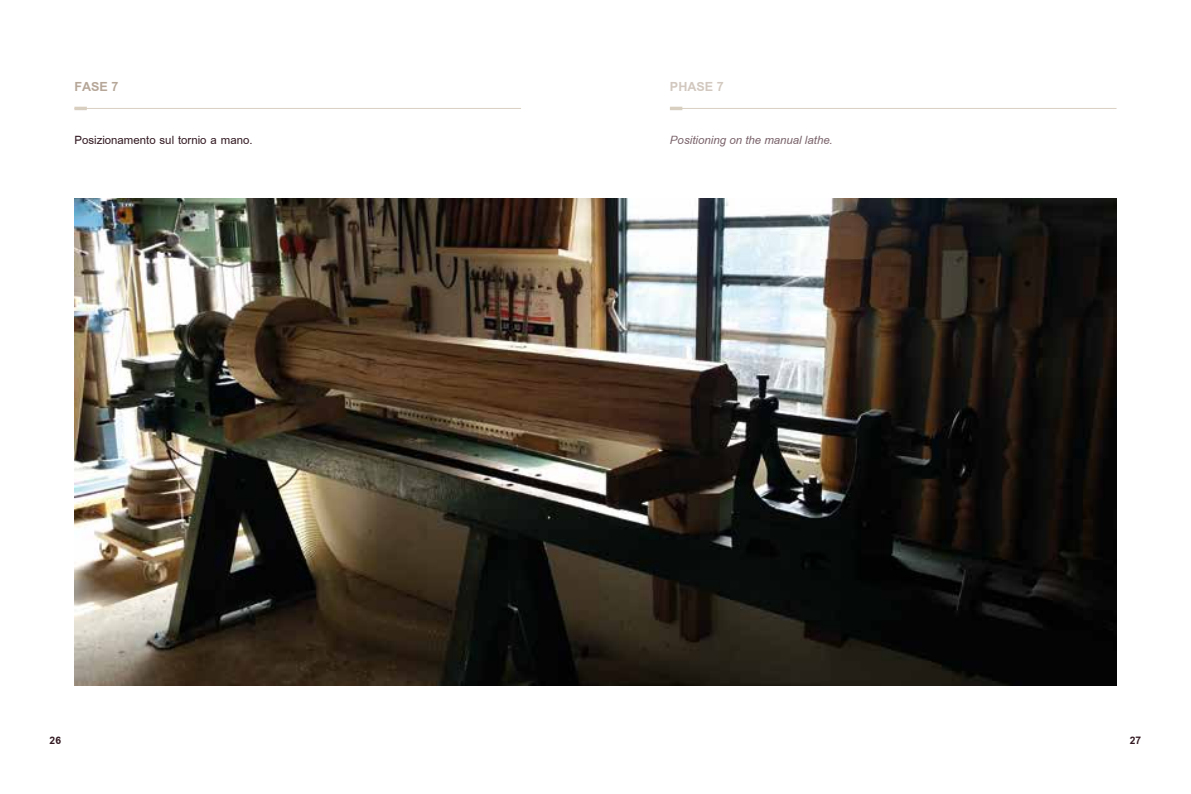
<style>
.page{position:relative;width:1191px;height:794px;background:#fff}
.page>*{position:absolute;margin:0;border:0;box-sizing:border-box;transform-origin:0 0}
.t1{font:700 19.25px "Browallia New";color:#d2c8bf}
.t2{font:700 19.25px "Browallia New";color:#b5a698}
.t3{font:17.5px "Browallia New";color:#321921}
.t4{font:italic 17.5px "Browallia New";color:#7a636b}
.t5{font:700 15.75px "Browallia New";color:#321921}
</style>
<div class="page">
<hr style="left:74px;top:108px;width:447px;height:1px;background:#d9cfc1">
<svg style="left:74px;top:107px;width:13px;height:3px"></svg>
<hr style="left:670px;top:108px;width:446px;height:1px;background:#d9cfc1">
<svg style="left:670px;top:107px;width:12px;height:3px"></svg>
<img style="left:74px;top:198px;width:1042px;height:487px">
<p class="t2" style="left:74px;top:74px;width:46px">FASE 7</p>
<p class="t3" style="left:74px;top:129px;width:180px">Posizionamento sul tornio a mano.</p>
<p class="t1" style="left:670px;top:74px;width:55px">PHASE 7</p>
<p class="t4" style="left:670px;top:129px;width:164px">Positioning on the manual lathe.</p>
<p class="t5" style="left:50px;top:730px;width:13px">26</p>
<p class="t5" style="left:1130px;top:730px;width:13px">27</p>
</div>
